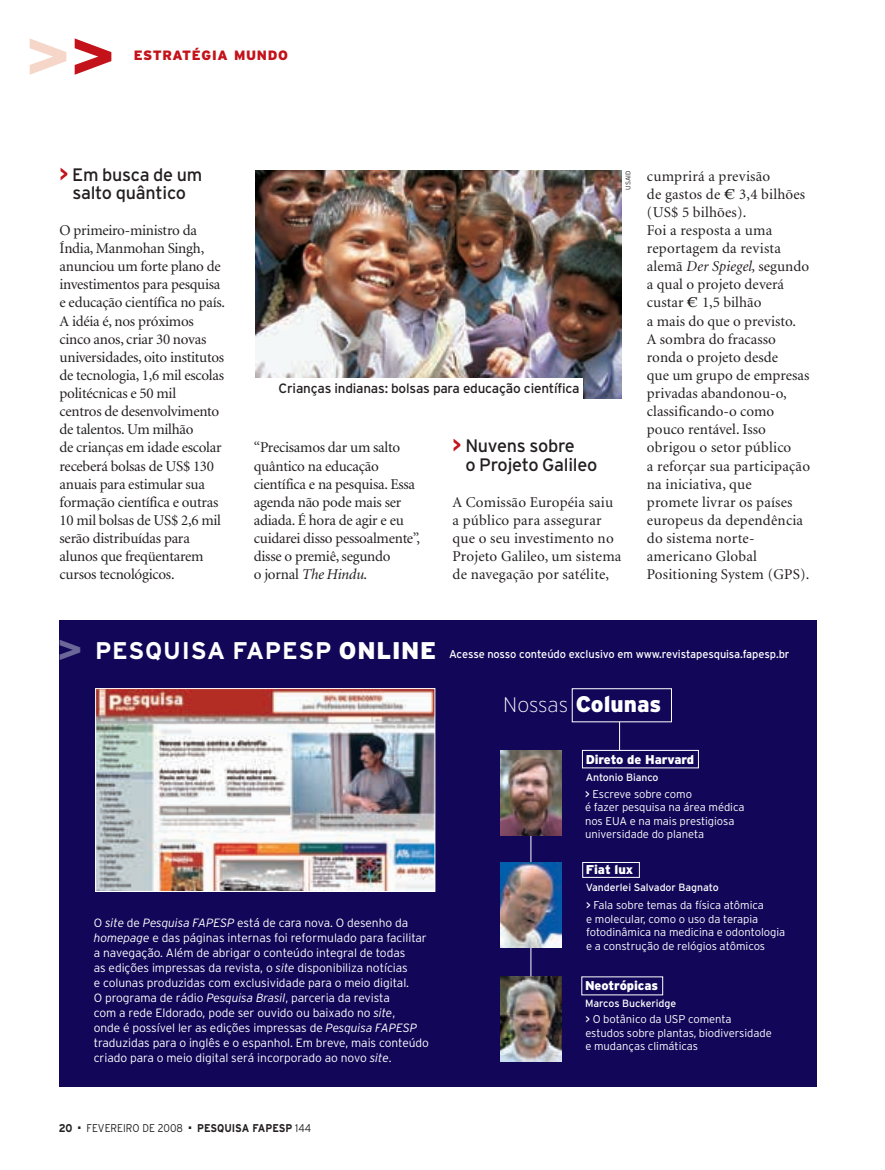
<style>
.page{position:relative;width:885px;height:1170px;background:#fff}
.page>*{position:absolute;margin:0;border:0;box-sizing:border-box;transform-origin:0 0}
.t1{font:600 75px "Franklin Gothic";color:#f5d6c8}
.t2{font:900 22.5px "Interstate";color:#fff}
.t3{font:18px/18.1px "Interstate";letter-spacing:-.015em;color:#231f20;text-align:center}
.t4{font:15px/18.1px "Minion";letter-spacing:-.015em;color:#231f20}
.t5{font:15px/18.1px "Minion";letter-spacing:.01em;color:#231f20}
.t6{font:15px/18.1px "Minion";letter-spacing:.015em;color:#231f20}
.t7{font:13.5px "Interstate";letter-spacing:-.015em;color:#231f20}
.t8{font:900 13.5px "Interstate";letter-spacing:.05em;color:#c4121a}
.t9{font:900 12.75px "Interstate";letter-spacing:-.01em;color:#fff}
.t10{font:300 12px/15px "Interstate";letter-spacing:-.005em;color:#fff}
.t11{font:300 11.25px/13.5px "Interstate";letter-spacing:-.005em;color:#fff}
.t12{font:11.25px "Interstate";letter-spacing:-.01em;color:#fff}
.t13{font:700 11.25px "Interstate";color:#231f20;scale:.9 1}
.t14{font:300 11.25px "Interstate";color:#231f20;scale:.9 1}
.t15{font:10.5px "Interstate";letter-spacing:-.005em;color:#fff}
.t16{font:300 6.75px "Interstate";letter-spacing:.025em;color:#231f20}
.s1{color:#c4121a}
.s2{font-weight:700;font-size:20.25px;color:#c4121a}
.s3{font-style:italic}
.s4{font-family:"Times"}
.s5{font-family:"Franklin Gothic";font-weight:600;font-size:42px;color:#6b6798}
.s6{font-weight:700;font-size:24.15px}
.s7{font-weight:900;font-size:24.15px}
.s8{font-weight:200;font-size:21px}
.s9{font-weight:400}
.s10{font-weight:300}
</style>
<div class="page">
<img style="left:255px;top:171px;width:366px;height:227px">
<div style="left:251px;top:379px;width:331px;height:20px;background:#fff"></div>
<div style="left:60px;top:620px;width:757px;height:467px;background:#110658"></div>
<img style="left:97px;top:690px;width:336px;height:199px">
<div style="left:95px;top:688px;width:340px;height:203px;border:1px solid #fff"></div>
<div style="left:571px;top:688px;width:100px;height:34px;border:1px solid #fff"></div>
<img style="left:500px;top:976px;width:61px;height:85px">
<div style="left:582px;top:862px;width:57px;height:15px;border:1px solid #fff"></div>
<hr style="left:530px;top:835px;width:1px;height:30px;background:#fff">
<svg style="left:619px;top:721px;width:1px;height:29px"></svg>
<hr style="left:530px;top:945px;width:1px;height:31px;background:#fff">
<div style="left:582px;top:750px;width:116px;height:18px;border:1px solid #fff"></div>
<img style="left:500px;top:862px;width:61px;height:85px">
<img style="left:500px;top:750px;width:61px;height:85px">
<h1 class="t1" style="left:26px;top:8px;width:92px">&gt;<span class="s1">&gt;</span></h1>
<p class="t8" style="left:134px;top:50px;width:156px">ESTRATÉGIA MUNDO</p>
<p class="t3" style="left:60px;top:167px;width:144px"><span class="s2">&gt;</span> Em busca de um salto quântico</p>
<p class="t4" style="left:60px;top:221px;width:167px">O primeiro-ministro da<br>Índia, Manmohan Singh, anunciou um forte plano de investimentos para pesquisa e educação científica no país.<br>A idéia é, nos próximos cinco anos, criar 30 novas universidades, oito institutos de tecnologia, 1,6 mil escolas politécnicas e 50 mil<br>centros de desenvolvimento de talentos. Um milhão<br>de crianças em idade escolar receberá bolsas de US$ 130 anuais para estimular sua formação científica e outras<br>10 mil bolsas de US$ 2,6 mil serão distribuídas para alunos que freqüentarem cursos tecnológicos.</p>
<p class="t16" style="left:625px;top:190px;width:21px;rotate:-90deg">USAID</p>
<p class="t7" style="left:278px;top:383px;width:302px">Crianças indianas: bolsas para educação científica</p>
<p class="t4" style="left:254px;top:439px;width:168px">“Precisamos dar um salto quântico na educação científica e na pesquisa. Essa agenda não pode mais ser adiada. É hora de agir e eu cuidarei disso pessoalmente”, disse o premiê, segundo<br>o jornal <span class="s3">The Hindu</span>.</p>
<p class="t3" style="left:465px;top:438px;width:134px;text-align:left;text-indent:-13px"><span class="s2">&gt;</span> Nuvens sobre<br>o Projeto Galileo</p>
<p class="t6" style="left:452px;top:493px;width:170px">A Comissão Européia saiu a público para assegurar que o seu investimento no<br>Projeto Galileo, um sistema de navegação por satélite,</p>
<p class="t5" style="left:646px;top:167px;width:165px">cumprirá a previsão<br>de gastos de <span class="s4">€</span> 3,4 bilhões (US$ 5 bilhões).<br>Foi a resposta a uma reportagem da revista alemã <span class="s3">Der Spiegel,</span> segundo a qual o projeto deverá custar <span class="s4">€</span> 1,5 bilhão<br>a mais do que o previsto.<br>A sombra do fracasso ronda o projeto desde<br>que um grupo de empresas privadas abandonou-o, classificando-o como pouco rentável. Isso obrigou o setor público<br>a reforçar sua participação na iniciativa, que<br>promete livrar os países europeus da dependência do sistema norte&shy;americano Global<br>Positioning System (GPS).</p>
<p class="t12" style="left:57px;top:650px;width:733px"><span class="s5">&gt;</span> <span class="s6">PESQUISA FAPESP</span> <span class="s7">ONLINE</span> Acesse nosso conteúdo exclusivo em www.revistapesquisa.fapesp.br</p>
<h2 class="t2" style="left:503px;top:695px;width:160px"><span class="s8">Nossas</span> Colunas</h2>
<p class="t9" style="left:585px;top:754px;width:110px">Direto de Harvard</p>
<p class="t15" style="left:585px;top:773px;width:74px">Antonio Bianco</p>
<p class="t11" style="left:585px;top:788px;width:161px"><span class="s9">&gt;</span> Escreve sobre como<br>é fazer pesquisa na área médica nos EUA e na mais prestigiosa universidade do planeta</p>
<p class="t10" style="left:94px;top:916px;width:337px">O <span class="s3">site</span> de <span class="s3">Pesquisa FAPESP</span> está de cara nova. O desenho da <span class="s3">homepage</span> e das páginas internas foi reformulado para facilitar a navegação. Além de abrigar o conteúdo integral de todas<br>as edições impressas da revista, o <span class="s3">site</span> disponibiliza notícias<br>e colunas produzidas com exclusividade para o meio digital.<br>O programa de rádio <span class="s3">Pesquisa Brasil</span>, parceria da revista<br>com a rede Eldorado, pode ser ouvido ou baixado no <span class="s3">site</span>,<br>onde é possível ler as edições impressas de <span class="s3">Pesquisa FAPESP </span>traduzidas para o inglês e o espanhol. Em breve, mais conteúdo criado para o meio digital será incorporado ao novo <span class="s3">site</span>.</p>
<p class="t13" style="left:59px;top:1123px;width:17px">20</p>
<p class="t14" style="left:78px;top:1123px;width:118px">■ FEVEREIRO DE 2008</p>
<p class="t13" style="left:189px;top:1123px;width:137px">■ PESQUISA FAPESP <span class="s10">144</span></p>
<p class="t9" style="left:586px;top:865px;width:49px">Fiat lux</p>
<p class="t15" style="left:586px;top:883px;width:134px">Vanderlei Salvador Bagnato</p>
<p class="t11" style="left:586px;top:899px;width:200px"><span class="s9">&gt;</span> Fala sobre temas da física atômica<br>e molecular, como o uso da terapia fotodinâmica na medicina e odontologia e a construção de relógios atômicos</p>
<p class="t9" style="left:585px;top:980px;width:75px">Neotrópicas</p>
<p class="t15" style="left:585px;top:999px;width:93px">Marcos Buckeridge</p>
<p class="t11" style="left:585px;top:1013px;width:188px"><span class="s9">&gt;</span> O botânico da USP comenta estudos sobre plantas, biodiversidade e mudanças climáticas</p>
</div>
